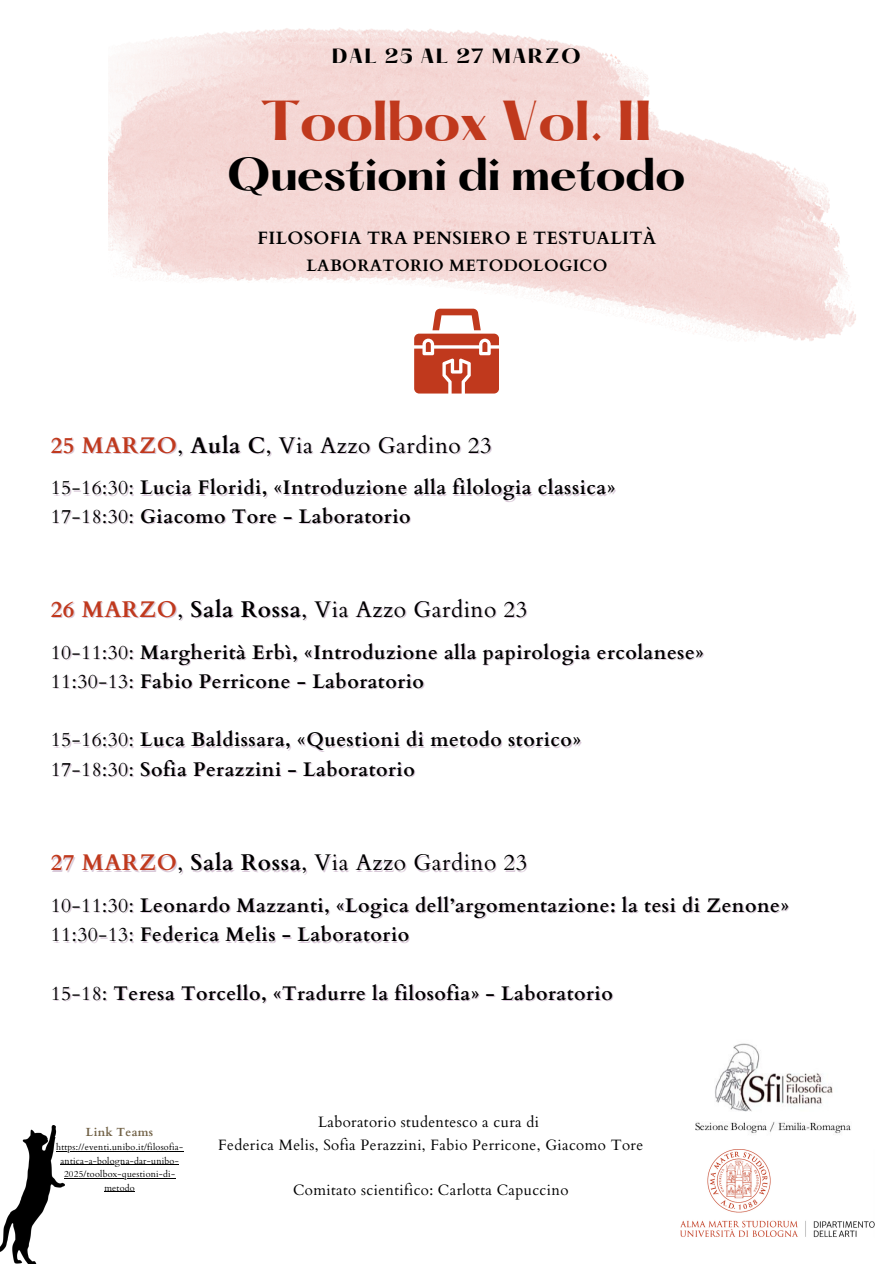
<style>
.page{position:relative;width:894px;height:1264px;background:#fff}
.page>*{position:absolute;margin:0;border:0;box-sizing:border-box;transform-origin:0 0}
.t1{font:700 49.2px "Hatton";letter-spacing:-.02em;color:#c0391d}
.t2{font:700 40.2px "Hatton";letter-spacing:-.02em;color:#000}
.t3{font:22.65px "Cardo";letter-spacing:.025em;color:#000}
.t4{font:700 19.65px/29.2px "Cardo";letter-spacing:.025em;color:#000}
.t5{font:700 18px "Hatton";letter-spacing:.07em;color:#000}
.t6{font:700 17.85px "Cardo";letter-spacing:.02em;color:#000}
.t7{font:700 16.5px "Cardo";letter-spacing:.02em;color:#000}
.t8{font:15px/22.5px "Cardo";letter-spacing:.025em;color:#000;text-align:center}
.t9{font:700 11.7px "Cardo";letter-spacing:.025em;color:#706044}
.t10{font:9px/13.4px "Cardo";letter-spacing:.025em;color:#000;text-align:center}
.s1{font-weight:700;color:#c0391d}
.s2{color:rgb(162 122 160/.4)}
.s3{font-weight:700}
.s4{font-weight:400}
.s5{font-weight:400;color:rgb(162 122 160/.4)}
</style>
<div class="page">
<svg style="left:414px;top:342px;width:84px;height:51px;background:#cb5d46"></svg>
<img style="left:680px;top:1149px;width:194px;height:88px">
<img style="left:108px;top:28px;width:747px;height:314px">
<img style="left:0;top:1125px;width:64px;height:138px">
<img style="left:695px;top:1043px;width:156px;height:91px">
<hr style="left:56px;top:1150px;width:127px;height:1px;background:#000">
<hr style="left:60px;top:1164px;width:119px;height:1px;background:#000">
<hr style="left:64px;top:1177px;width:111px;height:1px;background:#000">
<hr style="left:104px;top:1191px;width:31px;height:1px;background:#000">
<p class="t5" style="left:332px;top:47px;width:250px">DAL 25 AL 27 MARZO</p>
<h2 class="t1" style="left:260px;top:98px;width:393px">Toolbox Vol. II</h2>
<h2 class="t2" style="left:227px;top:155px;width:460px">Questioni di metodo</h2>
<h1 class="t6" style="left:257px;top:227px;width:400px">FILOSOFIA TRA PENSIERO E TESTUALITÀ</h1>
<h1 class="t7" style="left:306px;top:255px;width:302px">LABORATORIO METODOLOGICO</h1>
<p class="t3" style="left:51px;top:430px;width:442px"><span class="s1">25 MARZO</span><span class="s2">,</span> <span class="s3">Aula C</span>, Via Azzo Gardino 23</p>
<p class="t4" style="left:51px;top:474px;width:566px;line-height:28.2px"><span class="s4">15-16:30</span><span class="s5">:</span> Lucia Floridi, «Introduzione alla filologia classica»<br><span class="s4">17-18:30:</span> Giacomo Tore - Laboratorio</p>
<p class="t3" style="left:51px;top:594px;width:478px"><span class="s1">26 MARZO</span><span class="s2">,</span> <span class="s3">Sala Rossa</span><span class="s2">,</span> Via Azzo Gardino 23</p>
<p class="t4" style="left:51px;top:638px;width:654px"><span class="s4">10-11:30:</span> Margherità Erbì, «Introduzione alla papirologia ercolanese»<br><span class="s4">11:30-13</span><span class="s5">:</span> Fabio Perricone - Laboratorio</p>
<p class="t4" style="left:51px;top:725px;width:531px"><span class="s4">15-16:30:</span> Luca Baldissara, «Questioni di metodo storico»<br><span class="s4">17-18:30:</span> Sofia Perazzini - Laboratorio</p>
<p class="t3" style="left:51px;top:848px;width:478px"><span class="s1">27 MARZO</span><span class="s2">,</span> <span class="s3">Sala Rossa</span>, Via Azzo Gardino 23</p>
<p class="t4" style="left:51px;top:891px;width:739px"><span class="s4">10-11:30:</span> Leonardo Mazzanti, «Logica dell’argomentazione: la tesi di Zenone»<br><span class="s4">11:30-13:</span> Federica Melis - Laboratorio</p>
<p class="t4" style="left:51px;top:979px;width:563px"><span class="s4">15-18:</span> Teresa Torcello, «Tradurre la filosofia» - Laboratorio</p>
<p class="t9" style="left:86px;top:1123px;width:69px">Link Teams</p>
<p class="t10" style="left:56px;top:1140px;width:128px">https://eventi.unibo.it/filosofia-</p>
<p class="t10" style="left:60px;top:1154px;width:120px">antica-a-bologna-dar-unibo-</p>
<p class="t10" style="left:64px;top:1167px;width:112px">2025/toolbox-questioni-di&shy;metodo</p>
<h2 class="t8" style="left:218px;top:1111px;width:426px">Laboratorio studentesco a cura di<br>Federica Melis, Sofia Perazzini, Fabio Perricone, Giacomo Tore</h2>
<p class="t8" style="left:293px;top:1178px;width:277px">Comitato scientifico: Carlotta Capuccino</p>
</div>
